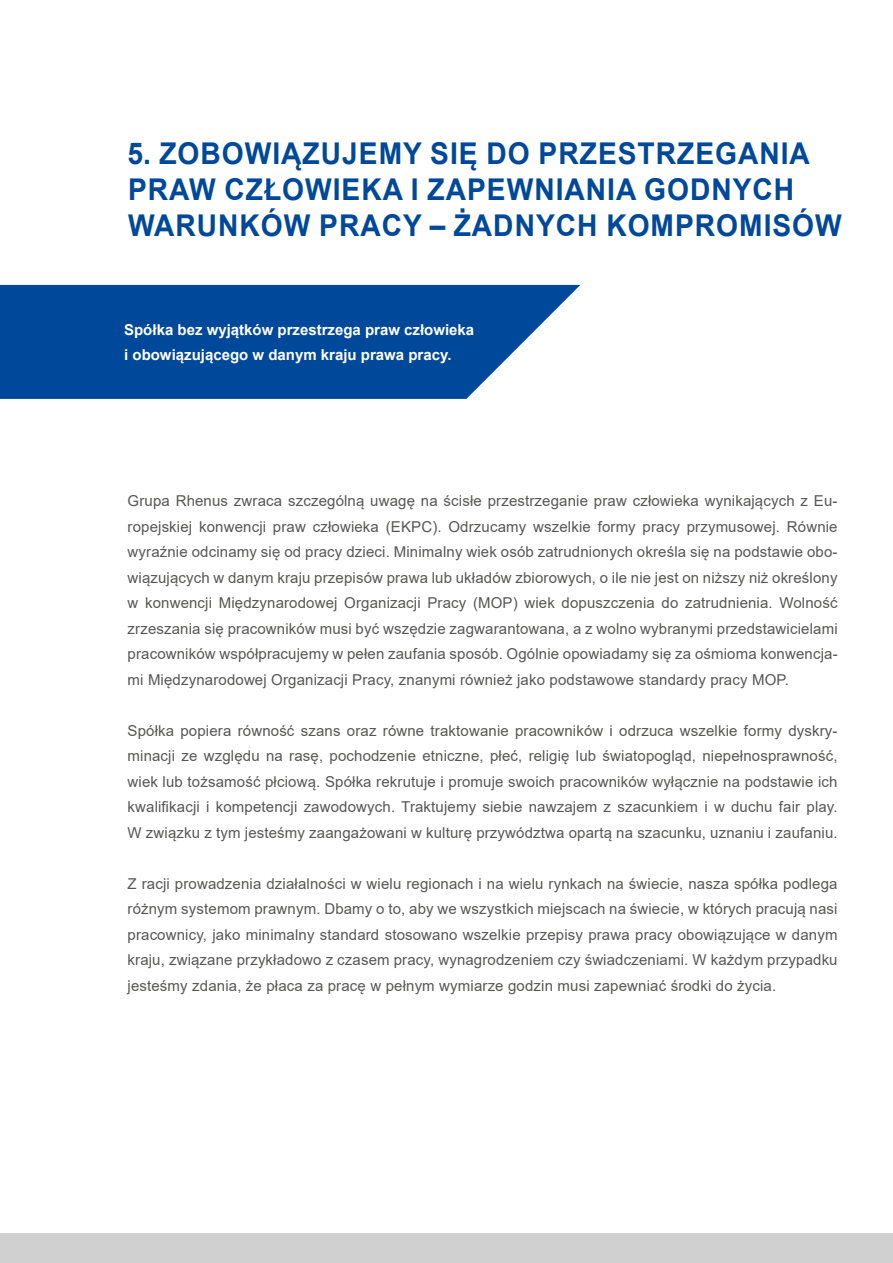
<style>
.page{position:relative;width:893px;height:1263px;background:#fff}
.page>*{position:absolute;margin:0;border:0;box-sizing:border-box;transform-origin:0 0}
.t1{font:700 30px/36px "Arial";letter-spacing:.035em;color:#00489a;scale:.94 1}
.t2{font:15px/25.5px "Arial";letter-spacing:.01em;color:#575756;text-align:justify}
.t3{font:700 15px/25.5px "Arial";color:#fff}
</style>
<div class="page">
<div style="left:0;top:1233px;width:893px;height:30px;background:#d0d0d0"></div>
<svg style="left:0;top:285px;width:580px;height:114px;background:#1859a3"></svg>
<h1 class="t1" style="left:128px;top:136px;width:761px">5. ZOBOWIĄZUJEMY SIĘ DO PRZESTRZEGANIA<br>PRAW CZŁOWIEKA I ZAPEWNIANIA GODNYCH<br>WARUNKÓW PRACY – ŻADNYCH KOMPROMISÓW</h1>
<p class="t3" style="left:124px;top:317px;width:352px">Spółka bez wyjątków przestrzega praw człowieka i obowiązującego w danym kraju prawa pracy.</p>
<p class="t2" style="left:128px;top:488px;width:712px">Grupa Rhenus zwraca szczególną uwagę na ścisłe przestrzeganie praw człowieka wynikających z Eu&shy;ropejskiej konwencji praw człowieka (EKPC). Odrzucamy wszelkie formy pracy przymusowej. Równie wyraźnie odcinamy się od pracy dzieci. Minimalny wiek osób zatrudnionych określa się na podstawie obo&shy;wiązujących w danym kraju przepisów prawa lub układów zbiorowych, o ile nie jest on niższy niż określony w konwencji Międzynarodowej Organizacji Pracy (MOP) wiek dopuszczenia do zatrudnienia. Wolność zrzeszania się pracowników musi być wszędzie zagwarantowana, a z wolno wybranymi przedstawicielami pracowników współpracujemy w pełen zaufania sposób. Ogólnie opowiadamy się za ośmioma konwencja&shy;mi Międzynarodowej Organizacji Pracy, znanymi również jako podstawowe standardy pracy MOP.</p>
<p class="t2" style="left:128px;top:718px;width:712px">Spółka popiera równość szans oraz równe traktowanie pracowników i odrzuca wszelkie formy dyskry&shy;minacji ze względu na rasę, pochodzenie etniczne, płeć, religię lub światopogląd, niepełnosprawność, wiek lub tożsamość płciową. Spółka rekrutuje i promuje swoich pracowników wyłącznie na podstawie ich kwalifikacji i kompetencji zawodowych. Traktujemy siebie nawzajem z szacunkiem i w duchu fair play.<br>W związku z tym jesteśmy zaangażowani w kulturę przywództwa opartą na szacunku, uznaniu i zaufaniu.</p>
<p class="t2" style="left:128px;top:871px;width:712px">Z racji prowadzenia działalności w wielu regionach i na wielu rynkach na świecie, nasza spółka podlega różnym systemom prawnym. Dbamy o to, aby we wszystkich miejscach na świecie, w których pracują nasi pracownicy, jako minimalny standard stosowano wszelkie przepisy prawa pracy obowiązujące w danym kraju, związane przykładowo z czasem pracy, wynagrodzeniem czy świadczeniami. W każdym przypadku jesteśmy zdania, że płaca za pracę w pełnym wymiarze godzin musi zapewniać środki do życia.</p>
</div>
